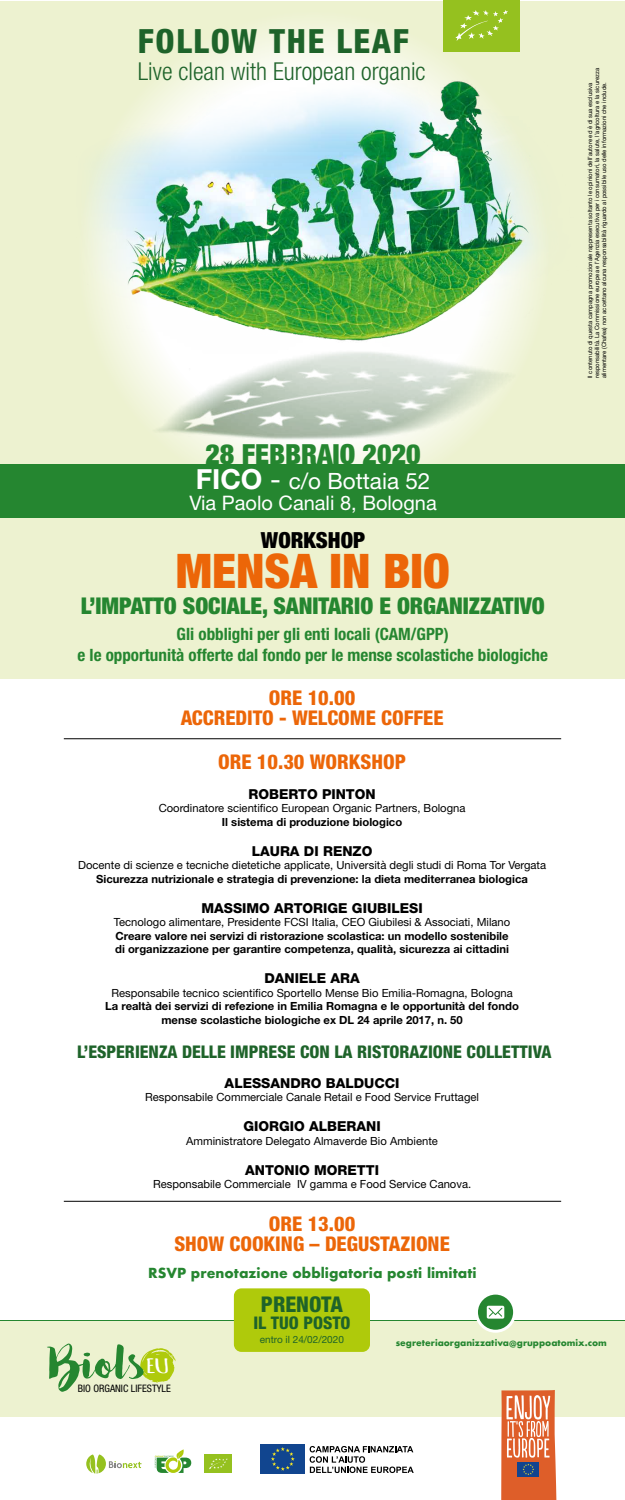
<style>
.page{position:relative;width:625px;height:1500px;background:#fff}
.page>*{position:absolute;margin:0;border:0;box-sizing:border-box;transform-origin:0 0}
.t1{font:900 condensed 47.75px "Helvetica Neue";color:#ec6608}
.t2{font:800 condensed 33.44px "Helvetica Neue";letter-spacing:.05em;color:#1e632a}
.t3{font:900 condensed 27.75px "Helvetica Neue";color:#258630}
.t4{font:300 condensed 24.69px "Helvetica Neue";color:#1e632a}
.t5{font:900 condensed 23.12px "Helvetica Neue";color:#258630}
.t6{font:22.5px "Helvetica Neue";color:#fff}
.t7{font:900 condensed 22.19px "Helvetica Neue";color:#000}
.t8{font:800 condensed 21.69px "Helvetica Neue";color:#1e632a}
.t9{font:800 condensed 20.31px/20.3px "Helvetica Neue";color:#ec6608;text-align:center}
.t10{font:20px "Helvetica Neue";color:#fff}
.t11{font:700 19.5px "Amatic";color:#fff;scale:2.25 1}
.t12{font:800 condensed 17.5px "Helvetica Neue";color:#1e632a}
.t13{font:800 condensed 17.44px "Helvetica Neue";color:#1e632a}
.t14{font:700 condensed 17px/20.4px "Helvetica Neue";color:#258630;text-align:center}
.t15{font:800 13.75px "Helvetica Neue";color:#000}
.t16{font:700 13.5px "Futura";color:#258630}
.t17{font:11.25px "Helvetica Neue";color:#000}
.t18{font:700 11.25px/13.5px "Helvetica Neue";color:#000}
.t19{font:condensed 10.31px "Helvetica Neue";color:#000}
.t20{font:10px "Helvetica Neue";color:#1e632a}
.t21{font:700 8.75px "Futura";color:#258630}
.t22{font:5.94px/7.1px "Helvetica Neue";color:#000}
.s1{font-weight:700;font-size:27.75px}
.s2{font-size:27.75px}
</style>
<div class="page">
<hr style="left:0;top:1320px;width:625px;height:3px;background:#258630">
<div style="left:0;top:1321px;width:625px;height:95px;background:#edf2d0"></div>
<div style="left:0;top:1px;width:625px;height:678px;background:#edf2d0"></div>
<svg style="left:78px;top:11px;width:471px;height:492px;fill:#f1f5db"></svg>
<img style="left:78px;top:33px;width:471px;height:419px">
<div style="left:443px;top:0;width:76px;height:51px;background:#95c11f"></div>
<svg style="left:455px;top:10px;width:53px;height:31px"></svg>
<svg style="left:47px;top:1343px;width:129px;height:49px"></svg>
<svg style="left:501px;top:1390px;width:56px;height:110px;background:#da7e5a"></svg>
<svg style="left:86px;top:1455px;width:56px;height:19px"></svg>
<svg style="left:155px;top:1449px;width:36px;height:24px"></svg>
<div style="left:204px;top:1455px;width:28px;height:18px;background:#95c11f"></div>
<svg style="left:209px;top:1458px;width:19px;height:11px"></svg>
<div style="left:260px;top:1444px;width:45px;height:30px;background:#11458f"></div>
<svg style="left:271px;top:1447px;width:24px;height:24px"></svg>
<svg style="left:310px;top:1446px;width:104px;height:27px"></svg>
<div style="left:234px;top:1288px;width:136px;height:64px;background:#afca0b;border-radius:8px"></div>
<div style="left:475px;top:1292px;width:41px;height:41px;background:#fff;border-radius:50%"></div>
<svg style="left:478px;top:1295px;width:35px;height:35px"></svg>
<div style="left:1px;top:464px;width:624px;height:54px;background:#258630"></div>
<hr style="left:64px;top:738px;width:497px;height:1px;background:#000">
<hr style="left:64px;top:1201px;width:497px;height:1px;background:#000">
<h2 class="t2" style="left:138px;top:21px;width:273px">FOLLOW THE LEAF</h2>
<h3 class="t4" style="left:138px;top:57px;width:289px">Live clean with European organic</h3>
<h3 class="t3" style="left:205px;top:437px;width:217px">28 FEBBRAIO 2020</h3>
<h3 class="t6" style="left:196px;top:467px;width:236px"><span class="s1">FICO</span> <span class="s2">-</span> c/o Bottaia 52</h3>
<h3 class="t10" style="left:189px;top:490px;width:249px">Via Paolo Canali 8, Bologna</h3>
<h3 class="t7" style="left:261px;top:526px;width:106px">WORKSHOP</h3>
<h1 class="t1" style="left:176px;top:542px;width:275px">MENSA IN BIO</h1>
<h3 class="t5" style="left:81px;top:591px;width:465px">L’IMPATTO SOCIALE, SANITARIO E ORGANIZZATIVO</h3>
<h3 class="t14" style="left:78px;top:624px;width:472px">Gli obblighi per gli enti locali (CAM/GPP)<br>e le opportunità offerte dal fondo per le mense scolastiche biologiche</h3>
<h3 class="t9" style="left:181px;top:687px;width:264px">ORE 10.00<br>ACCREDITO - WELCOME COFFEE</h3>
<h3 class="t9" style="left:218px;top:751px;width:189px">ORE 10.30 WORKSHOP</h3>
<p class="t15" style="left:248px;top:786px;width:129px">ROBERTO PINTON</p>
<p class="t17" style="left:159px;top:802px;width:308px">Coordinatore scientifico European Organic Partners, Bologna</p>
<p class="t18" style="left:222px;top:815px;width:182px">Il sistema di produzione biologico</p>
<p class="t15" style="left:252px;top:843px;width:122px">LAURA DI RENZO</p>
<p class="t17" style="left:78px;top:859px;width:470px">Docente di scienze e tecniche dietetiche applicate, Università degli studi di Roma Tor Vergata</p>
<p class="t18" style="left:96px;top:872px;width:433px">Sicurezza nutrizionale e strategia di prevenzione: la dieta mediterranea biologica</p>
<p class="t15" style="left:201px;top:900px;width:223px">MASSIMO ARTORIGE GIUBILESI</p>
<p class="t17" style="left:114px;top:916px;width:398px">Tecnologo alimentare, Presidente FCSI Italia, CEO Giubilesi &amp; Associati, Milano</p>
<p class="t18" style="left:115px;top:929px;width:395px">Creare valore nei servizi di ristorazione scolastica: un modello sostenibile di organizzazione per garantire competenza, qualità, sicurezza ai cittadini</p>
<p class="t15" style="left:264px;top:970px;width:97px">DANIELE ARA</p>
<p class="t17" style="left:111px;top:986px;width:403px">Responsabile tecnico scientifico Sportello Mense Bio Emilia-Romagna, Bologna</p>
<p class="t18" style="left:105px;top:999px;width:415px;text-align:center">La realtà dei servizi di refezione in Emilia Romagna e le opportunità del fondo mense scolastiche biologiche ex DL 24 aprile 2017, n. 50</p>
<h3 class="t12" style="left:77px;top:1041px;width:476px">L’ESPERIENZA DELLE IMPRESE CON LA RISTORAZIONE COLLETTIVA</h3>
<p class="t15" style="left:225px;top:1075px;width:176px">ALESSANDRO BALDUCCI</p>
<p class="t17" style="left:145px;top:1090px;width:335px">Responsabile Commerciale Canale Retail e Food Service Fruttagel</p>
<p class="t15" style="left:243px;top:1118px;width:139px">GIORGIO ALBERANI</p>
<p class="t17" style="left:186px;top:1134px;width:253px">Amministratore Delegato Almaverde Bio Ambiente</p>
<p class="t15" style="left:245px;top:1162px;width:135px">ANTONIO MORETTI</p>
<p class="t17" style="left:153px;top:1177px;width:320px">Responsabile Commerciale IV gamma e Food Service Canova.</p>
<h3 class="t9" style="left:174px;top:1213px;width:277px">ORE 13.00<br>SHOW COOKING – DEGUSTAZIONE</h3>
<p class="t16" style="left:148px;top:1263px;width:330px">RSVP prenotazione obbligatoria posti limitati</p>
<p class="t22" style="left:587px;top:378px;width:311px;rotate:-90deg">Il contenuto di questa campagna promozionale rappresenta soltanto le opinioni dell’autore ed è di sua esclusiva responsabilità. La Commissione europea e l’Agenzia esecutiva per i consumatori, la salute, l’agricoltura e la sicurezza alimentare (Chafea) non accettano alcuna responsabilità riguardo al possibile uso delle informazioni che include.</p>
<h3 class="t11" style="left:146px;top:1352px;width:12px">EU</h3>
<p class="t19" style="left:78px;top:1383px;width:95px">BIO ORGANIC LIFESTYLE</p>
<h3 class="t8" style="left:261px;top:1291px;width:83px">PRENOTA</h3>
<h3 class="t13" style="left:253px;top:1312px;width:99px">IL TUO POSTO</h3>
<p class="t20" style="left:260px;top:1334px;width:86px">entro il 24/02/2020</p>
<p class="t21" style="left:396px;top:1336px;width:213px">segreteriaorganizzativa@gruppoatomix.com</p>
</div>
